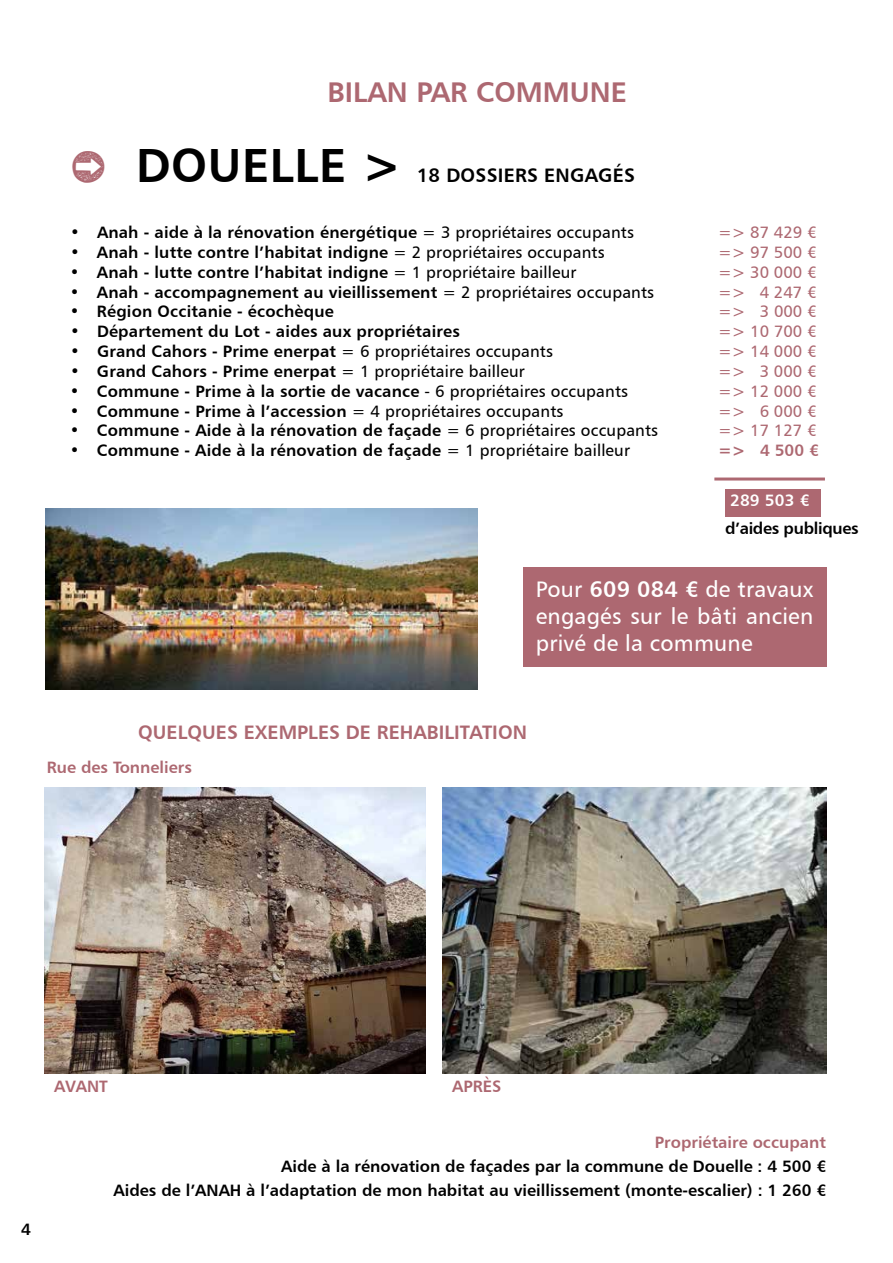
<style>
.page{position:relative;width:893px;height:1263px;background:#fff}
.page>*{position:absolute;margin:0;border:0;box-sizing:border-box;transform-origin:0 0}
.t1{font:48px "Humanist 777 BT Bold B";letter-spacing:.01em;color:#000}
.t2{font:28.5px "Humanist 777 BT Bold B";color:#ad6871}
.t3{font:22.5px/27px "Humanist 777 BT Roman B";letter-spacing:.01em;color:#fff;text-align:justify}
.t4{font:19.5px "Humanist 777 BT Bold B";color:#ad6871}
.t5{font:19.5px "Humanist 777 BT Bold B";letter-spacing:.01em;color:#000}
.t6{font:16.5px/24px "Humanist 777 BT Bold B";letter-spacing:.01em;color:#000;text-align:right}
.t7{font:16.5px "Humanist 777 BT Roman B";color:#ad6871}
.t8{font:16.5px "Humanist 777 BT Bold B";color:#ad6871}
.t9{font:16.5px "Humanist 777 BT Bold B";letter-spacing:-.02em;color:#000}
.t10{font:16.5px "Humanist 777 BT Bold B";letter-spacing:.01em;color:#fff}
.s1{font-family:"KG Arrows";color:#ad6871}
.s2{font-family:"Humanist 777 BT Roman B"}
.s3{font-family:"Humanist 777 BT Bold B"}
</style>
<div class="page">
<div style="left:725px;top:490px;width:96px;height:27px;background:#ad6871"></div>
<hr style="left:714px;top:477px;width:111px;height:3px;background:#ad6871">
<img style="left:45px;top:788px;width:380px;height:285px">
<img style="left:443px;top:788px;width:383px;height:285px">
<div style="left:523px;top:567px;width:303px;height:100px;background:#ad6871"></div>
<img style="left:46px;top:509px;width:431px;height:180px">
<h2 class="t2" style="left:327px;top:75px;width:301px">BILAN PAR COMMUNE</h2>
<h1 class="t1" style="left:70px;top:135px;width:333px"><span class="s1">Z</span> DOUELLE &gt;</h1>
<p class="t5" style="left:417px;top:163px;width:220px">18 DOSSIERS ENGAGÉS</p>
<p class="t6" style="left:70px;top:220px;width:565px">• Anah - aide à la rénovation énergétique <span class="s2">= 3 propriétaires occupants</span></p>
<p class="t7" style="left:718px;top:222px;width:100px">=&gt; 87 429 €</p>
<p class="t6" style="left:70px;top:240px;width:536px">• Anah - lutte contre l’habitat indigne <span class="s2">= 2 propriétaires occupants</span></p>
<p class="t7" style="left:718px;top:242px;width:100px">=&gt; 97 500 €</p>
<p class="t6" style="left:70px;top:260px;width:508px">• Anah - lutte contre l’habitat indigne <span class="s2">= 1 propriétaire bailleur</span></p>
<p class="t7" style="left:718px;top:262px;width:100px">=&gt; 30 000 €</p>
<p class="t6" style="left:70px;top:280px;width:586px">• Anah - accompagnement au vieillissement <span class="s2">= 2 propriétaires occupants</span></p>
<p class="t7" style="left:718px;top:282px;width:100px">=&gt; 4 247 €</p>
<p class="t6" style="left:70px;top:299px;width:266px">• Région Occitanie - écochèque</p>
<p class="t7" style="left:718px;top:301px;width:100px">=&gt; 3 000 €</p>
<p class="t6" style="left:70px;top:319px;width:391px">• Département du Lot - aides aux propriétaires</p>
<p class="t7" style="left:718px;top:321px;width:100px">=&gt; 10 700 €</p>
<p class="t6" style="left:70px;top:339px;width:485px">• Grand Cahors - Prime enerpat <span class="s2">= 6 propriétaires occupants</span></p>
<p class="t7" style="left:718px;top:341px;width:100px">=&gt; 14 000 €</p>
<p class="t6" style="left:70px;top:359px;width:456px">• Grand Cahors - Prime enerpat <span class="s2">= 1 propriétaire bailleur</span></p>
<p class="t7" style="left:718px;top:361px;width:100px">=&gt; 3 000 €</p>
<p class="t6" style="left:70px;top:379px;width:560px">• Commune - Prime à la sortie de vacance <span class="s2">- 6 propriétaires occupants</span></p>
<p class="t7" style="left:718px;top:381px;width:100px">=&gt; 12 000 €</p>
<p class="t6" style="left:70px;top:398px;width:495px">• Commune - Prime à l’accession <span class="s2">= 4 propriétaires occupants</span></p>
<p class="t7" style="left:718px;top:400px;width:100px">=&gt; 6 000 €</p>
<p class="t6" style="left:70px;top:418px;width:590px">• Commune - Aide à la rénovation de façade <span class="s2">= 6 propriétaires occupants</span></p>
<p class="t7" style="left:718px;top:420px;width:100px">=&gt; 17 127 €</p>
<p class="t6" style="left:70px;top:438px;width:562px">• Commune - Aide à la rénovation de façade <span class="s2">= 1 propriétaire bailleur</span></p>
<p class="t8" style="left:718px;top:440px;width:102px">=&gt; 4 500 €</p>
<p class="t10" style="left:730px;top:490px;width:81px">289 503 €</p>
<p class="t9" style="left:725px;top:518px;width:135px">d’aides publiques</p>
<h3 class="t3" style="left:536px;top:575px;width:279px">Pour <span class="s3">609 084 €</span> de travaux engagés sur le bâti ancien privé de la commune</h3>
<p class="t4" style="left:138px;top:720px;width:390px">QUELQUES EXEMPLES DE REHABILITATION</p>
<p class="t8" style="left:47px;top:756px;width:147px">Rue des Tonneliers</p>
<p class="t6" style="left:21px;top:1217px;width:11px">4</p>
<p class="t8" style="left:54px;top:1076px;width:55px">AVANT</p>
<p class="t8" style="left:452px;top:1076px;width:51px">APRÈS</p>
<p class="t8" style="left:655px;top:1132px;width:173px">Propriétaire occupant</p>
<p class="t6" style="left:114px;top:1154px;width:714px">Aide à la rénovation de façades par la commune de Douelle : 4 500 €<br>Aides de l’ANAH à l’adaptation de mon habitat au vieillissement (monte-escalier) : 1 260 €</p>
</div>
